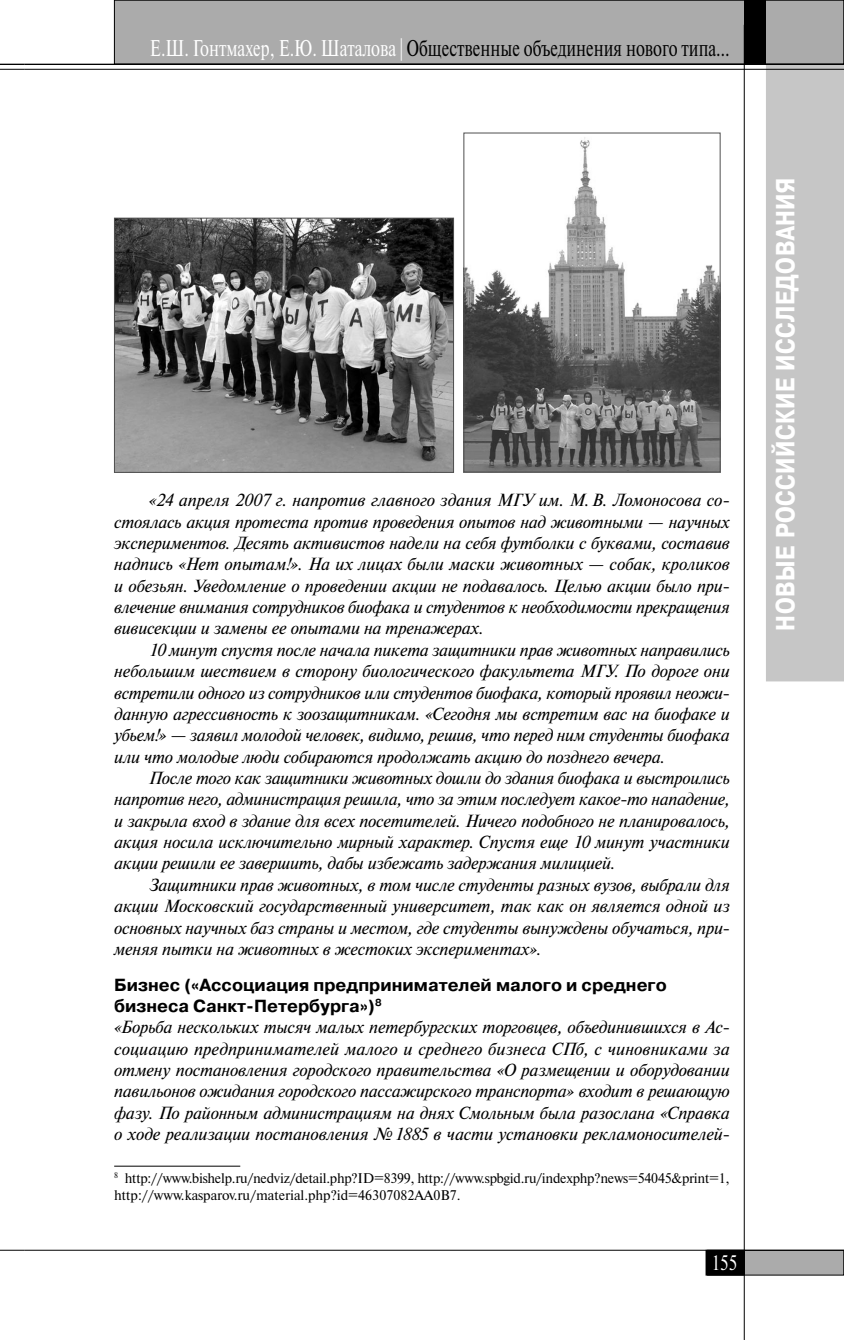
<style>
.page{position:relative;width:844px;height:1340px;background:#fff}
.page>*{position:absolute;margin:0;border:0;box-sizing:border-box;transform-origin:0 0}
.t1{font:700 26.25px "Pragmatica Cond C";letter-spacing:.02em;color:#fff}
.t2{font:22.75px "Newton C";color:#000;scale:.73 1}
.t3{font:21px "Newton C";color:#fff;scale:.8 1}
.t4{font:italic 17.5px/21.3px "Newton C";letter-spacing:-.015em;color:#000;text-align:justify}
.t5{font:700 17.5px/21px "Pragmatica C";color:#000}
.t6{font:14px/16.8px "Newton C";letter-spacing:-.015em;color:#000}
.s1{color:#fff}
</style>
<div class="page">
<svg style="left:0;top:64px;width:25px;height:6px"></svg>
<svg style="left:0;top:1249px;width:25px;height:1px"></svg>
<div style="left:766px;top:62px;width:77px;height:619px;background:#c6c6c6"></div>
<hr style="left:25px;top:64px;width:818px;height:1px;background:#000">
<hr style="left:25px;top:69px;width:818px;height:1px;background:#000">
<div style="left:114px;top:0;width:729px;height:64px;background:#ababab"></div>
<div style="left:114px;top:0;width:729px;height:64px;border:1px solid #000"></div>
<div style="left:707px;top:1250px;width:136px;height:25px;background:#ababab"></div>
<div style="left:707px;top:1249px;width:136px;height:26px;border:1px solid #000"></div>
<div style="left:705px;top:1250px;width:39px;height:25px;background:#000"></div>
<div style="left:705px;top:1249px;width:39px;height:26px;border:1px solid #000"></div>
<hr style="left:743px;top:25px;width:1px;height:1314px;background:#000">
<div style="left:744px;top:0;width:22px;height:64px;background:#000"></div>
<hr style="left:25px;top:1249px;width:818px;height:1px;background:#000">
<hr style="left:114px;top:1165px;width:126px;height:1px;background:#000">
<img style="left:116px;top:220px;width:335px;height:250px">
<div style="left:114px;top:218px;width:339px;height:254px;border:1px solid #4f4f4f"></div>
<img style="left:465px;top:137px;width:253px;height:333px">
<div style="left:463px;top:133px;width:257px;height:339px;border:1px solid #4f4f4f"></div>
<h2 class="t2" style="left:150px;top:40px;width:795px"><span class="s1">Е.Ш. Гонтмахер, Е.Ю. Шаталова |</span> Общественные объединения нового типа…</h2>
<p class="t4" style="left:114px;top:491px;width:617px;text-indent:35px">«24 апреля 2007 г. напротив главного здания МГУ им. М. В. Ломоносова со&shy;стоялась акция протеста против проведения опытов над животными — научных экспериментов. Десять активистов надели на себя футболки с буквами, составив надпись «Нет опытам!». На их лицах были маски животных — собак, кроликов и обезьян. Уведомление о проведении акции не подавалось. Целью акции было при&shy;влечение внимания сотрудников биофака и студентов к необходимости прекращения вивисекции и замены ее опытами на тренажерах.</p>
<p class="t4" style="left:114px;top:640px;width:617px;text-indent:35px">10 минут спустя после начала пикета защитники прав животных направились небольшим шествием в сторону биологического факультета МГУ. По дороге они встретили одного из сотрудников или студентов биофака, который проявил неожи&shy;данную агрессивность к зоозащитникам. «Сегодня мы встретим вас на биофаке и убьем!» — заявил молодой человек, видимо, решив, что перед ним студенты биофака или что молодые люди собираются продолжать акцию до позднего вечера.</p>
<p class="t4" style="left:114px;top:769px;width:617px;text-indent:35px">После того как защитники животных дошли до здания биофака и выстроились напротив него, администрация решила, что за этим последует какое-то нападение, и закрыла вход в здание для всех посетителей. Ничего подобного не планировалось, акция носила исключительно мирный характер. Спустя еще 10 минут участники акции решили ее завершить, дабы избежать задержания милицией.</p>
<p class="t4" style="left:114px;top:875px;width:617px;text-indent:35px">Защитники прав животных, в том числе студенты разных вузов, выбрали для акции Московский государственный университет, так как он является одной из основных научных баз страны и местом, где студенты вынуждены обучаться, при&shy;меняя пытки на животных в жестоких экспериментах».</p>
<p class="t5" style="left:114px;top:975px;width:554px">Бизнес («Ассоциация предпринимателей малого и среднего бизнеса Санкт-Петербурга»)<sup>8</sup></p>
<p class="t4" style="left:114px;top:1018px;width:617px">«Борьба нескольких тысяч малых петербургских торговцев, объединившихся в Ас&shy;социацию предпринимателей малого и среднего бизнеса СПб, с чиновниками за отмену постановления городского правительства «О размещении и оборудовании павильонов ожидания городского пассажирского транспорта» входит в решающую фазу. По районным администрациям на днях Смольным была разослана «Справка о ходе реализации постановления № 1885 в части установки рекламоносителей-</p>
<p class="t6" style="left:114px;top:1170px;width:617px"><sup>8</sup> http://www.bishelp.ru/nedviz/detail.php?ID=8399, http://www.spbgid.ru/indexphp?news=54045&amp;print=1, http://www.kasparov.ru/material.php?id=46307082AA0B7.</p>
<p class="t3" style="left:711px;top:1255px;width:33px">155</p>
<h1 class="t1" style="left:775px;top:630px;width:455px;rotate:-90deg">НОВЫЕ РОССИЙСКИЕ ИССЛЕДОВАНИЯ</h1>
</div>
